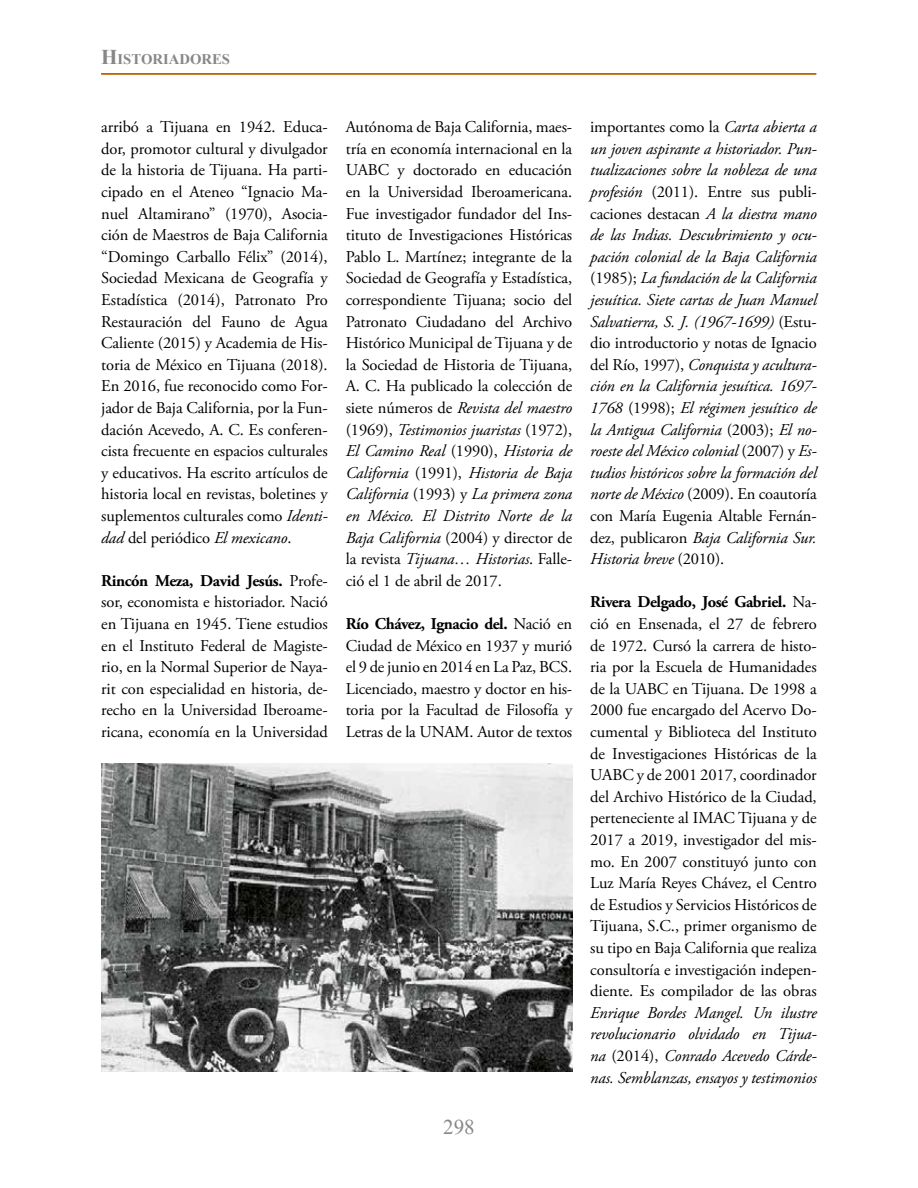
<style>
.page{position:relative;width:918px;height:1188px;background:#fff}
.page>*{position:absolute;margin:0;border:0;box-sizing:border-box;transform-origin:0 0}
.t1{font:21px "Times New Roman";color:#878787}
.t2{font:16.5px/21.6px "Adobe Garamond Pro";letter-spacing:-.005em;color:#000;text-align:justify}
.t3{font:italic 16.5px/21.6px "Adobe Garamond Pro";letter-spacing:-.01em;color:#000;text-align:justify}
.t4{font:700 14.7px "Times New Roman";color:#878787}
.s1{font-size:21px}
.s2{font-style:italic}
.s3{font-weight:700}
.s4{font-style:normal}
</style>
<div class="page">
<hr style="left:101px;top:73px;width:715px;height:2px;background:#c16400">
<img style="left:101px;top:763px;width:471px;height:309px">
<p class="t4" style="left:101px;top:49px;width:130px"><span class="s1">H</span>ISTORIADORES</p>
<p class="t2" style="left:101px;top:117px;width:228px">arribó a Tijuana en 1942. Educa&shy;dor, promotor cultural y divulgador de la historia de Tijuana. Ha parti&shy;cipado en el Ateneo “Ignacio Ma&shy;nuel Altamirano” (1970), Asocia&shy;ción de Maestros de Baja California “Domingo Carballo Félix” (2014), Sociedad Mexicana de Geografía y Estadística (2014), Patronato Pro Restauración del Fauno de Agua Caliente (2015) y Academia de His&shy;toria de México en Tijuana (2018).<br>En 2016, fue reconocido como For&shy;jador de Baja California, por la Fun&shy;dación Acevedo, A. C. Es conferen&shy;cista frecuente en espacios culturales y educativos. Ha escrito artículos de historia local en revistas, boletines y suplementos culturales como <span class="s2">Identi&shy;dad</span> del periódico <span class="s2">El mexicano</span>.</p>
<p class="t2" style="left:101px;top:570px;width:228px"><span class="s3">Rincón Meza, David Jesús.</span> Profe&shy;sor, economista e historiador. Nació en Tijuana en 1945. Tiene estudios en el Instituto Federal de Magiste&shy;rio, en la Normal Superior de Naya&shy;rit con especialidad en historia, de&shy;recho en la Universidad Iberoame&shy;ricana, economía en la Universidad</p>
<p class="t2" style="left:346px;top:117px;width:228px">Autónoma de Baja California, maes&shy;tría en economía internacional en la UABC y doctorado en educación en la Universidad Iberoamericana.<br>Fue investigador fundador del Ins&shy;tituto de Investigaciones Históricas Pablo L. Martínez; integrante de la Sociedad de Geografía y Estadística, correspondiente Tijuana; socio del Patronato Ciudadano del Archivo Histórico Municipal de Tijuana y de la Sociedad de Historia de Tijuana, A. C. Ha publicado la colección de siete números de <span class="s2">Revista del maestro </span>(1969), <span class="s2">Testimonios juaristas</span> (1972), <span class="s2">El Camino Real</span> (1990), <span class="s2">Historia de California</span> (1991), <span class="s2">Historia de Baja California</span> (1993) y <span class="s2">La primera zona en México. El Distrito Norte de la Baja California</span> (2004) y director de la revista <span class="s2">Tijuana… Historias</span>. Falle&shy;ció el 1 de abril de 2017.</p>
<p class="t2" style="left:346px;top:614px;width:228px"><span class="s3">Río Chávez, Ignacio del.</span> Nació en Ciudad de México en 1937 y murió el 9 de junio en 2014 en La Paz, BCS.<br>Licenciado, maestro y doctor en his&shy;toria por la Facultad de Filosofía y Letras de la UNAM. Autor de textos</p>
<p class="t1" style="left:443px;top:1113px;width:33px">298</p>
<p class="t3" style="left:590px;top:117px;width:228px"><span class="s4">importantes como la</span> Carta abierta a un joven aspirante a historiador. Pun&shy;tualizaciones sobre la nobleza de una profesión <span class="s4">(2011). Entre sus publi&shy;caciones destacan</span> A la diestra mano de las Indias. Descubrimiento y ocu&shy;pación colonial de la Baja California <span class="s4">(1985);</span> La fundación de la California jesuítica. Siete cartas de Juan Manuel Salvatierra, S. J. (1967-1699) <span class="s4">(Estu&shy;dio introductorio y notas de Ignacio del Río, 1997),</span> Conquista y acultura&shy;ción en la California jesuítica. 1697- 1768 <span class="s4">(1998);</span> El régimen jesuítico de la Antigua California <span class="s4">(2003);</span> El no&shy;roeste del México colonial <span class="s4">(2007) y</span> Es&shy;tudios históricos sobre la formación del norte de México <span class="s4">(2009). En coautoría con María Eugenia Altable Fernán&shy;dez, publicaron</span> Baja California Sur.<br>Historia breve <span class="s4">(2010).</span></p>
<p class="t2" style="left:590px;top:592px;width:228px"><span class="s3">Rivera Delgado, José Gabriel.</span> Na&shy;ció en Ensenada, el 27 de febrero de 1972. Cursó la carrera de histo&shy;ria por la Escuela de Humanidades de la UABC en Tijuana. De 1998 a 2000 fue encargado del Acervo Do&shy;cumental y Biblioteca del Instituto de Investigaciones Históricas de la UABC y de 2001 2017, coordinador del Archivo Histórico de la Ciudad, perteneciente al IMAC Tijuana y de 2017 a 2019, investigador del mis&shy;mo. En 2007 constituyó junto con Luz María Reyes Chávez, el Centro de Estudios y Servicios Históricos de Tijuana, S.C., primer organismo de su tipo en Baja California que realiza consultoría e investigación indepen&shy;diente. Es compilador de las obras</p>
<p class="t3" style="left:590px;top:1002px;width:228px">Enrique Bordes Mangel. Un ilustre revolucionario olvidado en Tijua&shy;na <span class="s4">(2014),</span> Conrado Acevedo Cárde&shy;nas. Semblanzas, ensayos y testimonios</p>
</div>
